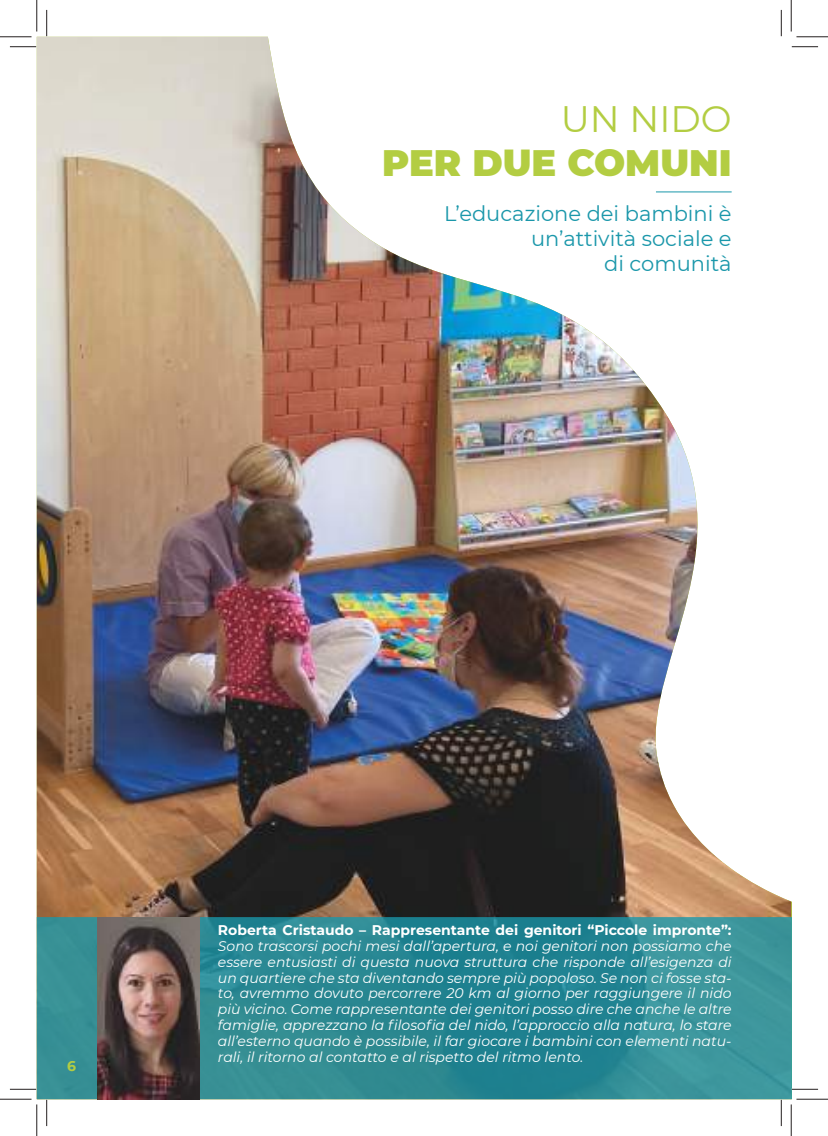
<style>
.page{position:relative;width:828px;height:1136px;background:#fff}
.page>*{position:absolute;margin:0;border:0;box-sizing:border-box;transform-origin:0 0}
.t1{font:900 36.75px "Montserrat";color:#b3cd42}
.t2{font:36.75px "Montserrat";color:#b3cd42}
.t3{font:21px/25.2px "Montserrat";color:#1a97aa;text-align:right}
.t4{font:italic 14px/15.8px "Montserrat";color:#fff;text-align:justify}
.t5{font:700 14px "Montserrat";color:#fff}
.t6{font:700 14px "Montserrat";color:#b3cd42}
</style>
<div class="page">
<img style="left:37px;top:37px;width:696px;height:833px">
<hr style="left:656px;top:191px;width:75px;height:1px;background:#1a97aa">
<svg style="left:37px;top:870px;width:754px;height:228px;background:#3b7d81"></svg>
<img style="left:97px;top:916px;width:103px;height:182px">
<svg style="left:10px;top:46px;width:26px;height:1px"></svg>
<svg style="left:791px;top:46px;width:27px;height:1px"></svg>
<svg style="left:10px;top:1088px;width:26px;height:1px"></svg>
<svg style="left:791px;top:1088px;width:27px;height:1px"></svg>
<svg style="left:46px;top:10px;width:1px;height:26px"></svg>
<svg style="left:46px;top:1099px;width:1px;height:26px"></svg>
<svg style="left:781px;top:10px;width:1px;height:26px"></svg>
<svg style="left:781px;top:1099px;width:1px;height:26px"></svg>
<hr style="left:0;top:36px;width:32px;height:1px;background:#241f1f">
<hr style="left:796px;top:36px;width:32px;height:1px;background:#241f1f">
<hr style="left:0;top:1098px;width:32px;height:1px;background:#241f1f">
<hr style="left:796px;top:1098px;width:32px;height:1px;background:#241f1f">
<hr style="left:36px;top:0;width:1px;height:32px;background:#241f1f">
<hr style="left:36px;top:1104px;width:1px;height:31px;background:#241f1f">
<hr style="left:790px;top:0;width:1px;height:32px;background:#241f1f">
<hr style="left:790px;top:1104px;width:1px;height:31px;background:#241f1f">
<h1 class="t2" style="left:560px;top:94px;width:172px">UN NIDO</h1>
<h1 class="t1" style="left:382px;top:135px;width:351px">PER DUE COMUNI</h1>
<h2 class="t3" style="left:444px;top:200px;width:289px">L’educazione dei bambini è un’attività sociale e<br>di comunità</h2>
<p class="t6" style="left:67px;top:1055px;width:10px">6</p>
<p class="t5" style="left:218px;top:920px;width:515px">Roberta Cristaudo – Rappresentante dei genitori “Piccole impronte”:</p>
<p class="t4" style="left:218px;top:937px;width:515px">Sono trascorsi pochi mesi dall’apertura, e noi genitori non possiamo che essere entusiasti di questa nuova struttura che risponde all’esigenza di un quartiere che sta diventando sempre più popoloso. Se non ci fosse sta&shy;to, avremmo dovuto percorrere 20 km al giorno per raggiungere il nido più vicino. Come rappresentante dei genitori posso dire che anche le altre famiglie, apprezzano la filosofia del nido, l’approccio alla natura, lo stare all’esterno quando è possibile, il far giocare i bambini con elementi natu&shy;rali, il ritorno al contatto e al rispetto del ritmo lento.</p>
</div>
